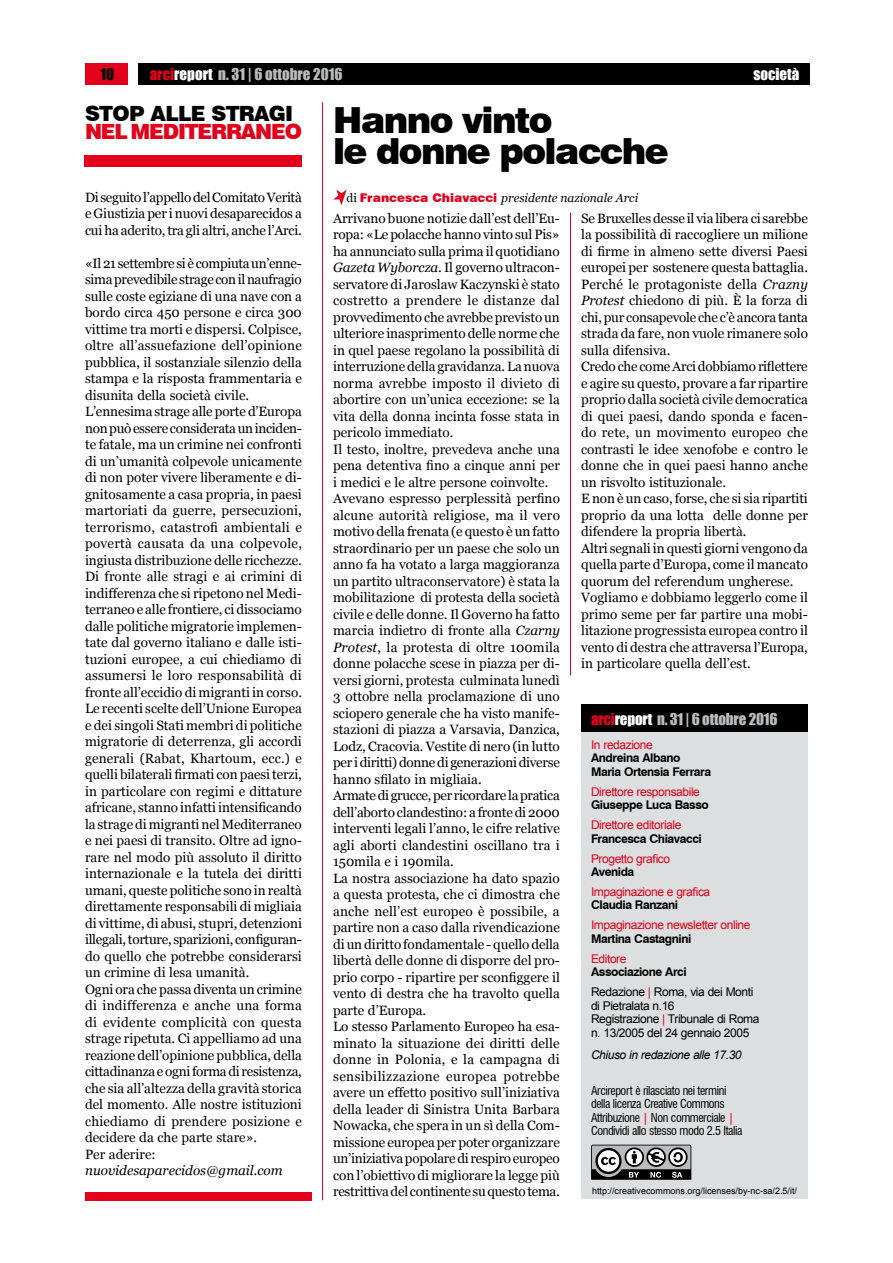
<style>
.page{position:relative;width:893px;height:1263px;background:#fff}
.page>*{position:absolute;margin:0;border:0;box-sizing:border-box;transform-origin:0 0}
.t1{font:900 36px "Swiss 721 BT";letter-spacing:-.045em;color:#000}
.t2{font:900 21px/18px "Swiss 721 BT";letter-spacing:-.045em;color:#e2001a}
.t3{font:15px "Impact";color:#b9bbbc}
.t4{font:15px "Impact";color:#fff}
.t5{font:15px "Impact";color:#000}
.t6{font:13.5px/16.5px "Georgia";color:#000}
.t7{font:italic 13.5px "Georgia";color:#000}
.t8{font:12px "Arial";letter-spacing:-.035em;color:#e2001a}
.t9{font:700 12px/13.5px "Swiss 721 BT";letter-spacing:-.035em;color:#000}
.t10{font:condensed 12px/13.5px "Swiss 721 BT";letter-spacing:-.035em;color:#000}
.t11{font:12px/13.5px "Arial";letter-spacing:-.035em;color:#000}
.t12{font:italic 12px "Georgia";color:#000}
.t13{font:italic 12px "Arial";letter-spacing:-.035em;color:#000}
.t14{font:9px "Arial";color:#000}
.s1{color:#e2001a}
.s2{color:#fff}
.s3{color:#000}
.s4{font-style:normal}
.s5{font-family:"Swiss 721 BT";font-weight:900;font-style:normal;color:#e2001a}
.s6{font-style:italic}
</style>
<div class="page">
<div style="left:85px;top:64px;width:43px;height:21px;background:#e2001a"></div>
<div style="left:138px;top:64px;width:672px;height:21px;background:#000"></div>
<div style="left:581px;top:704px;width:227px;height:495px;background:#dddedf"></div>
<div style="left:581px;top:704px;width:227px;height:28px;background:#000"></div>
<svg style="left:591px;top:1145px;width:100px;height:35px;background:#747575"></svg>
<hr style="left:322px;top:102px;width:1px;height:1098px;background:#e2001a">
<div style="left:84px;top:155px;width:218px;height:12px;background:#e2001a"></div>
<div style="left:85px;top:1192px;width:227px;height:8px;background:#e2001a"></div>
<svg style="left:333px;top:190px;width:14px;height:15px"></svg>
<hr style="left:570px;top:213px;width:1px;height:462px;background:#e2001a">
<p class="t5" style="left:100px;top:62px;width:15px">10</p>
<p class="t3" style="left:150px;top:62px;width:194px"><span class="s1">arci</span><span class="s2">report</span> n. 31 | 6 ottobre 2016</p>
<p class="t4" style="left:753px;top:62px;width:48px">società</p>
<h2 class="t2" style="left:85px;top:105px;width:469px"><span class="s3">stop alle stragi<br></span>nel mediterraneo <sup>Hanno</sup> <sup>vinto</sup></h2>
<h1 class="t1" style="left:333px;top:129px;width:337px">le donne polacche</h1>
<p class="t6" style="left:85px;top:189px;width:218px;text-align:justify">Di seguito l’appello del Comitato Verità e Giustizia per i nuovi desaparecidos a cui ha aderito, tra gli altri, anche l’Arci.</p>
<p class="t6" style="left:85px;top:255px;width:218px">«Il 21 settembre si è compiuta un’enne&shy;sima prevedibile strage con il naufragio sulle coste egiziane di una nave con a bordo circa 450 persone e circa 300 vittime tra morti e dispersi. Colpisce, oltre all’assuefazione dell’opinione pubblica, il sostanziale silenzio della stampa e la risposta frammentaria e disunita della società civile.<br>L’ennesima strage alle porte d’Europa non può essere considerata un inciden&shy;te fatale, ma un crimine nei confronti di un’umanità colpevole unicamente di non poter vivere liberamente e di&shy;gnitosamente a casa propria, in paesi martoriati da guerre, persecuzioni, terrorismo, catastrofi ambientali e povertà causata da una colpevole, ingiusta distribuzione delle ricchezze.<br>Di fronte alle stragi e ai crimini di indifferenza che si ripetono nel Medi&shy;terraneo e alle frontiere, ci dissociamo dalle politiche migratorie implemen&shy;tate dal governo italiano e dalle isti&shy;tuzioni europee, a cui chiediamo di assumersi le loro responsabilità di fronte all’eccidio di migranti in corso.<br>Le recenti scelte dell’Unione Europea e dei singoli Stati membri di politiche migratorie di deterrenza, gli accordi generali (Rabat, Khartoum, ecc.) e quelli bilaterali firmati con paesi terzi, in particolare con regimi e dittature africane, stanno infatti intensificando la strage di migranti nel Mediterraneo e nei paesi di transito. Oltre ad igno&shy;rare nel modo più assoluto il diritto internazionale e la tutela dei diritti umani, queste politiche sono in realtà direttamente responsabili di migliaia di vittime, di abusi, stupri, detenzioni illegali, torture, sparizioni, configuran&shy;do quello che potrebbe considerarsi un crimine di lesa umanità.<br>Ogni ora che passa diventa un crimine di indifferenza e anche una forma di evidente complicità con questa strage ripetuta. Ci appelliamo ad una reazione dell’opinione pubblica, della cittadinanza e ogni forma di resistenza, che sia all’altezza della gravità storica del momento. Alle nostre istituzioni chiediamo di prendere posizione e decidere da che parte stare».<br>Per aderire:</p>
<p class="t7" style="left:85px;top:1162px;width:199px">nuovidesaparecidos@gmail.com</p>
<p class="t12" style="left:347px;top:191px;width:293px"><span class="s4">di</span> <span class="s5">Francesca Chiavacci</span> presidente nazionale Arci</p>
<p class="t6" style="left:333px;top:210px;width:228px">Arrivano buone notizie dall’est dell’Eu&shy;ropa: «Le polacche hanno vinto sul Pis» ha annunciato sulla prima il quotidiano <span class="s6">Gazeta Wyborcza</span>. Il governo ultracon&shy;servatore di Jaroslaw Kaczynski è stato costretto a prendere le distanze dal provvedimento che avrebbe previsto un ulteriore inasprimento delle norme che in quel paese regolano la possibilità di interruzione della gravidanza. La nuova norma avrebbe imposto il divieto di abortire con un’unica eccezione: se la vita della donna incinta fosse stata in pericolo immediato.<br>Il testo, inoltre, prevedeva anche una pena detentiva fino a cinque anni per i medici e le altre persone coinvolte.<br>Avevano espresso perplessità perfino alcune autorità religiose, ma il vero motivo della frenata (e questo è un fatto straordinario per un paese che solo un anno fa ha votato a larga maggioranza un partito ultraconservatore) è stata la mobilitazione di protesta della società civile e delle donne. Il Governo ha fatto marcia indietro di fronte alla <span class="s6">Czarny Protest</span>, la protesta di oltre 100mila donne polacche scese in piazza per di&shy;versi giorni, protesta culminata lunedì 3 ottobre nella proclamazione di uno sciopero generale che ha visto manife&shy;stazioni di piazza a Varsavia, Danzica, Lodz, Cracovia. Vestite di nero (in lutto per i diritti) donne di generazioni diverse hanno sfilato in migliaia.<br>Armate di grucce, per ricordare la pratica dell’aborto clandestino: a fronte di 2000 interventi legali l’anno, le cifre relative agli aborti clandestini oscillano tra i 150mila e i 190mila.<br>La nostra associazione ha dato spazio a questa protesta, che ci dimostra che anche nell’est europeo è possibile, a partire non a caso dalla rivendicazione di un diritto fondamentale - quello della libertà delle donne di disporre del pro&shy;prio corpo - ripartire per sconfiggere il vento di destra che ha travolto quella parte d’Europa.<br>Lo stesso Parlamento Europeo ha esa&shy;minato la situazione dei diritti delle donne in Polonia, e la campagna di sensibilizzazione europea potrebbe avere un effetto positivo sull’iniziativa della leader di Sinistra Unita Barbara Nowacka, che spera in un sì della Com&shy;missione europea per poter organizzare un’iniziativa popolare di respiro europeo con l’obiettivo di migliorare la legge più restrittiva del continente su questo tema.</p>
<p class="t6" style="left:581px;top:210px;width:228px">Se Bruxelles desse il via libera ci sarebbe la possibilità di raccogliere un milione di firme in almeno sette diversi Paesi europei per sostenere questa battaglia.<br>Perché le protagoniste della <span class="s6">Crazny Protest</span> chiedono di più. È la forza di chi, pur consapevole che c’è ancora tanta strada da fare, non vuole rimanere solo sulla difensiva.<br>Credo che come Arci dobbiamo riflettere e agire su questo, provare a far ripartire proprio dalla società civile democratica di quei paesi, dando sponda e facen&shy;do rete, un movimento europeo che contrasti le idee xenofobe e contro le donne che in quei paesi hanno anche un risvolto istituzionale.<br>E non è un caso, forse, che si sia ripartiti proprio da una lotta delle donne per difendere la propria libertà.<br>Altri segnali in questi giorni vengono da quella parte d’Europa, come il mancato quorum del referendum ungherese.<br>Vogliamo e dobbiamo leggerlo come il primo seme per far partire una mobi&shy;litazione progressista europea contro il vento di destra che attraversa l’Europa, in particolare quella dell’est.</p>
<p class="t3" style="left:591px;top:707px;width:188px"><span class="s1">arci</span><span class="s2">report</span> n. 31 | 6 ottobre 2016</p>
<p class="t8" style="left:591px;top:737px;width:63px">In redazione</p>
<p class="t9" style="left:591px;top:751px;width:122px">Andreina Albano<br>Maria Ortensia Ferrara</p>
<p class="t8" style="left:591px;top:784px;width:110px">Direttore responsabile</p>
<p class="t9" style="left:591px;top:798px;width:119px">Giuseppe Luca Basso</p>
<p class="t8" style="left:591px;top:817px;width:92px">Direttore editoriale</p>
<p class="t9" style="left:591px;top:831px;width:112px">Francesca Chiavacci</p>
<p class="t8" style="left:591px;top:850px;width:81px">Progetto grafico</p>
<p class="t9" style="left:591px;top:865px;width:45px">Avenida</p>
<p class="t8" style="left:591px;top:884px;width:121px">Impaginazione e grafica</p>
<p class="t9" style="left:591px;top:898px;width:89px">Claudia Ranzani</p>
<p class="t8" style="left:591px;top:917px;width:161px">Impaginazione newsletter online</p>
<p class="t9" style="left:591px;top:932px;width:102px">Martina Castagnini</p>
<p class="t8" style="left:591px;top:951px;width:37px">Editore</p>
<p class="t9" style="left:591px;top:965px;width:97px">Associazione Arci</p>
<p class="t11" style="left:591px;top:985px;width:170px">Redazione <span class="s1">|</span> Roma, via dei Monti di Pietralata n.16<br>Registrazione <span class="s1">|</span> Tribunale di Roma n. 13/2005 del 24 gennaio 2005</p>
<p class="t13" style="left:591px;top:1047px;width:152px">Chiuso in redazione alle 17.30</p>
<p class="t10" style="left:591px;top:1083px;width:153px">Arcireport è rilasciato nei termini della licenza Creative Commons Attribuzione <span class="s1">|</span> Non commerciale <span class="s1">| </span>Condividi allo stesso modo 2.5 Italia</p>
<p class="t14" style="left:592px;top:1185px;width:207px">http://creativecommons.org/licenses/by-nc-sa/2.5/it/</p>
</div>
